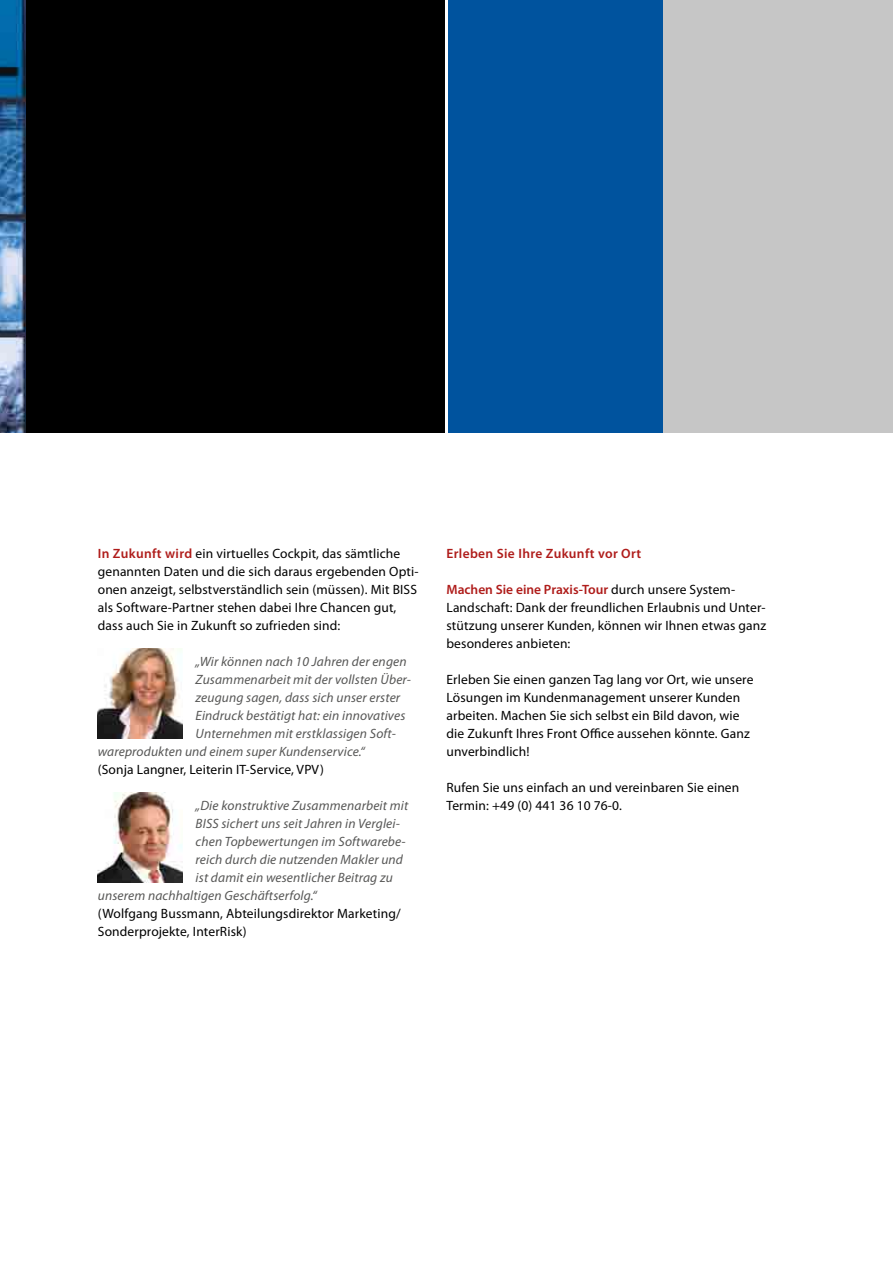
<style>
.page{position:relative;width:893px;height:1263px;background:#fff}
.page>*{position:absolute;margin:0;border:0;box-sizing:border-box;transform-origin:0 0}
.t1{font:13.5px/18px "Myriad Pro";letter-spacing:.01em;color:#000}
.t2{font:italic 13.5px "Myriad Pro";letter-spacing:.01em;color:#575756}
.t3{font:600 13.5px "Myriad Pro";letter-spacing:.025em;color:#af1c1a}
.s1{font-weight:600;color:#af1c1a}
</style>
<div class="page">
<div style="left:0;top:0;width:473px;height:463px;background:#000"></div>
<div style="left:446px;top:0;width:223px;height:457px;background:#00539e"></div>
<div style="left:663px;top:0;width:230px;height:465px;background:#c6c6c6"></div>
<img style="left:0;top:0;width:25px;height:434px">
<div style="left:0;top:434px;width:893px;height:101px;background:#fff"></div>
<img style="left:98px;top:648px;width:85px;height:90px">
<img style="left:98px;top:792px;width:85px;height:90px">
<hr style="left:445px;top:0;width:3px;height:481px;background:#fff">
<p class="t1" style="left:98px;top:544px;width:322px"><span class="s1">In Zukunft wird</span> ein virtuelles Cockpit, das sämtliche genannten Daten und die sich daraus ergebenden Opti&shy;onen anzeigt, selbstverständlich sein (müssen). Mit BISS als Software-Partner stehen dabei Ihre Chancen gut, dass auch Sie in Zukunft so zufrieden sind:</p>
<p class="t2" style="left:196px;top:653px;width:213px">„Wir können nach 10 Jahren der engen</p>
<p class="t2" style="left:196px;top:671px;width:217px">Zusammenarbeit mit der vollsten Über-</p>
<p class="t2" style="left:196px;top:689px;width:206px">zeugung sagen, dass sich unser erster</p>
<p class="t2" style="left:196px;top:707px;width:211px">Eindruck bestätigt hat: ein innovatives</p>
<p class="t2" style="left:196px;top:725px;width:202px">Unternehmen mit erstklassigen Soft-</p>
<p class="t2" style="left:98px;top:743px;width:269px">wareprodukten und einem super Kundenservice.“</p>
<p class="t1" style="left:98px;top:760px;width:228px">(Sonja Langner, Leiterin IT-Service, VPV)</p>
<p class="t2" style="left:196px;top:797px;width:214px">„Die konstruktive Zusammenarbeit mit</p>
<p class="t2" style="left:196px;top:815px;width:206px">BISS sichert uns seit Jahren in Verglei-</p>
<p class="t2" style="left:196px;top:833px;width:212px">chen Topbewertungen im Softwarebe-</p>
<p class="t2" style="left:196px;top:851px;width:209px">reich durch die nutzenden Makler und</p>
<p class="t2" style="left:196px;top:869px;width:199px">ist damit ein wesentlicher Beitrag zu</p>
<p class="t2" style="left:98px;top:887px;width:220px">unserem nachhaltigen Geschäftserfolg.“</p>
<p class="t1" style="left:98px;top:904px;width:304px">(Wolfgang Bussmann, Abteilungsdirektor Marketing/<br>Sonderprojekte, InterRisk)</p>
<p class="t3" style="left:446px;top:545px;width:196px">Erleben Sie Ihre Zukunft vor Ort</p>
<p class="t1" style="left:446px;top:580px;width:321px"><span class="s1">Machen Sie eine Praxis-Tour</span> durch unsere System-Landschaft: Dank der freundlichen Erlaubnis und Unter&shy;stützung unserer Kunden, können wir Ihnen etwas ganz besonderes anbieten:</p>
<p class="t1" style="left:446px;top:670px;width:308px">Erleben Sie einen ganzen Tag lang vor Ort, wie unsere Lösungen im Kundenmanagement unserer Kunden arbeiten. Machen Sie sich selbst ein Bild davon, wie die Zukunft Ihres Front Office aussehen könnte. Ganz unverbindlich!</p>
<p class="t1" style="left:446px;top:778px;width:294px">Rufen Sie uns einfach an und vereinbaren Sie einen<br>Termin: +49 (0) 441 36 10 76-0.</p>
</div>
